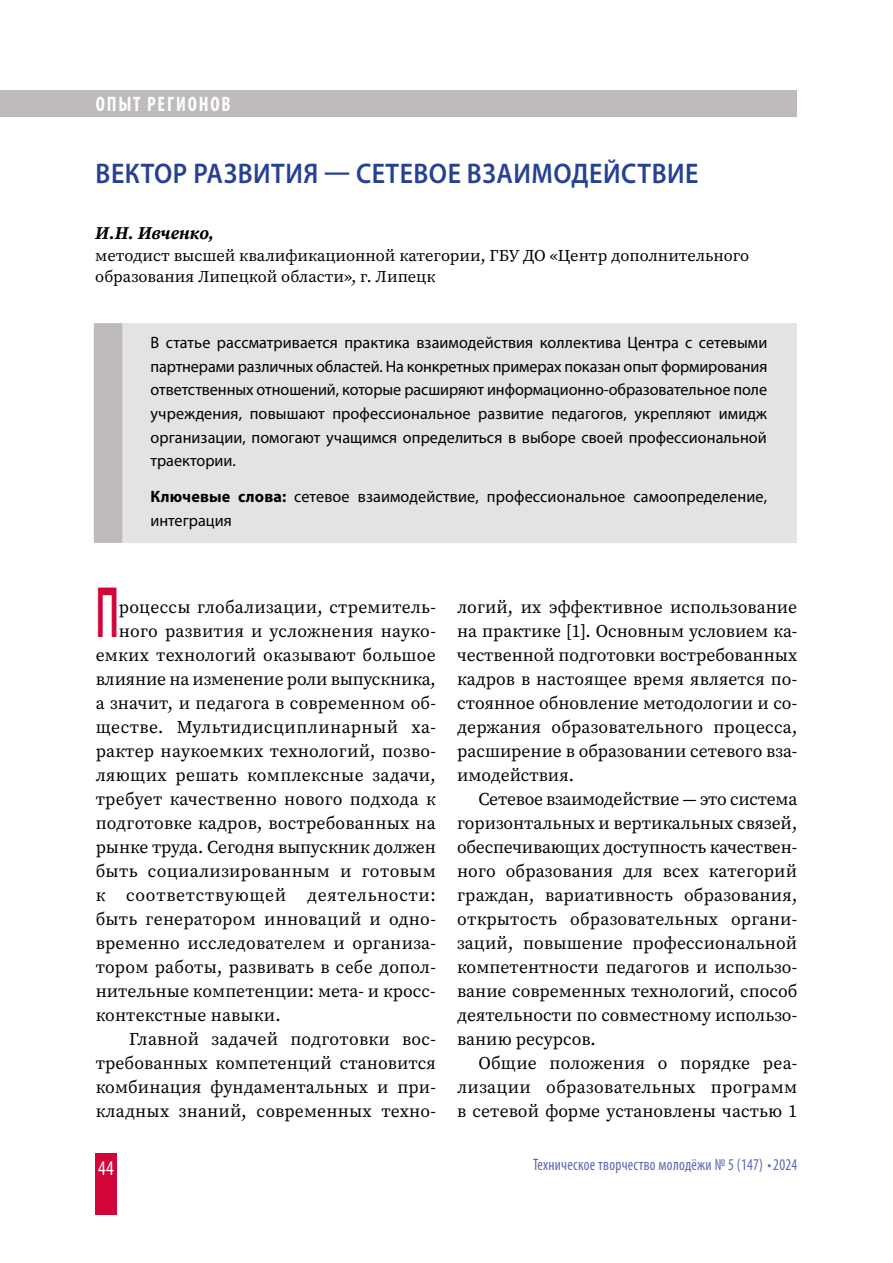
<style>
.page{position:relative;width:893px;height:1263px;background:#fff}
.page>*{position:absolute;margin:0;border:0;box-sizing:border-box;transform-origin:0 0}
.t1{font:700 68.7px "Arial Narrow";color:#d3043a;scale:.57 1}
.t2{font:600 28.5px "Myriad Pro";letter-spacing:.02em;color:#274193;scale:.91 1}
.t3{font:700 condensed 21px "Myriad Pro";letter-spacing:.095em;color:#fff;scale:.91 1}
.t4{font:condensed 21px "Myriad Pro";color:#fff;scale:.95 1}
.t5{font:18px/24px "Source Serif Variable";letter-spacing:.01em;color:#000;text-align:justify}
.t6{font:18px "Source Serif Variable";letter-spacing:-.01em;color:#000}
.t7{font:18px "Source Serif Variable";letter-spacing:.04em;color:#000}
.t8{font:italic 18px "Source Serif Variable";color:#000}
.t9{font:16.5px/23.5px "Myriad Pro";letter-spacing:.005em;color:#000;text-align:justify}
.t10{font:16.5px/21px "Source Serif Variable";color:#000}
.t11{font:condensed 16.5px "Myriad Pro";letter-spacing:.02em;color:#5c67ae;scale:.91 1}
.s1{font-weight:700}
</style>
<div class="page">
<div style="left:96px;top:1154px;width:21px;height:61px;background:#d3043a"></div>
<div style="left:0;top:91px;width:797px;height:26px;background:#bebbba"></div>
<div style="left:95px;top:323px;width:702px;height:220px;background:#e3e3e3"></div>
<div style="left:94px;top:323px;width:28px;height:220px;background:#bebbba"></div>
<p class="t3" style="left:96px;top:91px;width:150px">ОПЫТ РЕГИОНОВ</p>
<h2 class="t2" style="left:96px;top:155px;width:664px">ВЕКТОР РАЗВИТИЯ — СЕТЕВОЕ ВЗАИМОДЕЙСТВИЕ</h2>
<p class="t8" style="left:95px;top:221px;width:120px">И.Н. Ивченко,</p>
<p class="t10" style="left:95px;top:244px;width:655px">методист высшей квалификационной категории, ГБУ ДО «Центр дополнительного образования Липецкой области», г. Липецк</p>
<p class="t9" style="left:151px;top:331px;width:618px">В статье рассматривается практика взаимодействия коллектива Центра с сетевыми партнерами различных областей. На конкретных примерах показан опыт формирования ответственных отношений, которые расширяют информационно-образовательное поле учреждения, повышают профессиональное развитие педагогов, укрепляют имидж организации, помогают учащимся определиться в выборе своей профессиональной траектории.</p>
<p class="t9" style="left:151px;top:485px;width:618px"><span class="s1">Ключевые слова:</span> сетевое взаимодействие, профессиональное самоопределение, интеграция</p>
<h1 class="t1" style="left:96px;top:561px;width:42px">П</h1>
<p class="t5" style="left:119px;top:595px;width:318px">роцессы глобализации, стремитель-</p>
<p class="t5" style="left:119px;top:619px;width:318px">ного развития и усложнения науко-</p>
<p class="t5" style="left:96px;top:643px;width:341px">емких технологий оказывают большое</p>
<p class="t6" style="left:96px;top:667px;width:342px">влияние на изменение роли выпускника,</p>
<p class="t5" style="left:96px;top:691px;width:342px">а значит, и педагога в современном об-</p>
<p class="t5" style="left:96px;top:715px;width:342px">ществе. Мультидисциплинарный ха-</p>
<p class="t5" style="left:96px;top:739px;width:342px">рактер наукоемких технологий, позво-</p>
<p class="t5" style="left:96px;top:763px;width:342px">ляющих решать комплексные задачи,</p>
<p class="t5" style="left:96px;top:787px;width:342px">требует качественно нового подхода к</p>
<p class="t5" style="left:96px;top:811px;width:342px">подготовке кадров, востребованных на</p>
<p class="t5" style="left:96px;top:835px;width:342px">рынке труда. Сегодня выпускник должен</p>
<p class="t5" style="left:96px;top:859px;width:342px">быть социализированным и готовым</p>
<p class="t7" style="left:96px;top:883px;width:342px">к соответствующей деятельности:</p>
<p class="t5" style="left:96px;top:907px;width:342px">быть генератором инноваций и одно-</p>
<p class="t5" style="left:96px;top:931px;width:342px">временно исследователем и организа-</p>
<p class="t5" style="left:96px;top:955px;width:342px">тором работы, развивать в себе допол-</p>
<p class="t5" style="left:96px;top:979px;width:342px">нительные компетенции: мета- и кросс-</p>
<p class="t5" style="left:96px;top:1003px;width:187px">контекстные навыки.</p>
<p class="t5" style="left:129px;top:1027px;width:308px">Главной задачей подготовки вос-</p>
<p class="t5" style="left:96px;top:1051px;width:342px">требованных компетенций становится</p>
<p class="t5" style="left:96px;top:1075px;width:342px">комбинация фундаментальных и при-</p>
<p class="t5" style="left:96px;top:1099px;width:342px">кладных знаний, современных техно-</p>
<p class="t5" style="left:457px;top:595px;width:342px">логий, их эффективное использование на практике [1]. Основным условием ка&shy;чественной подготовки востребованных кадров в настоящее время является по&shy;стоянное обновление методологии и со&shy;держания образовательного процесса, расширение в образовании сетевого вза&shy;имодействия.</p>
<p class="t5" style="left:457px;top:787px;width:342px;text-indent:21px">Сетевое взаимодействие — это система горизонтальных и вертикальных связей, обеспечивающих доступность качествен&shy;ного образования для всех категорий граждан, вариативность образования, открытость образовательных органи&shy;заций, повышение профессиональной компетентности педагогов и использо&shy;вание современных технологий, способ деятельности по совместному использо&shy;ванию ресурсов.</p>
<p class="t5" style="left:457px;top:1051px;width:342px;text-indent:21px">Общие положения о порядке реа&shy;лизации образовательных программ в сетевой форме установлены частью 1</p>
<p class="t4" style="left:98px;top:1155px;width:18px">44</p>
<p class="t11" style="left:533px;top:1155px;width:292px">Техническое творчество молодёжи № 5 (147) •2024</p>
</div>
